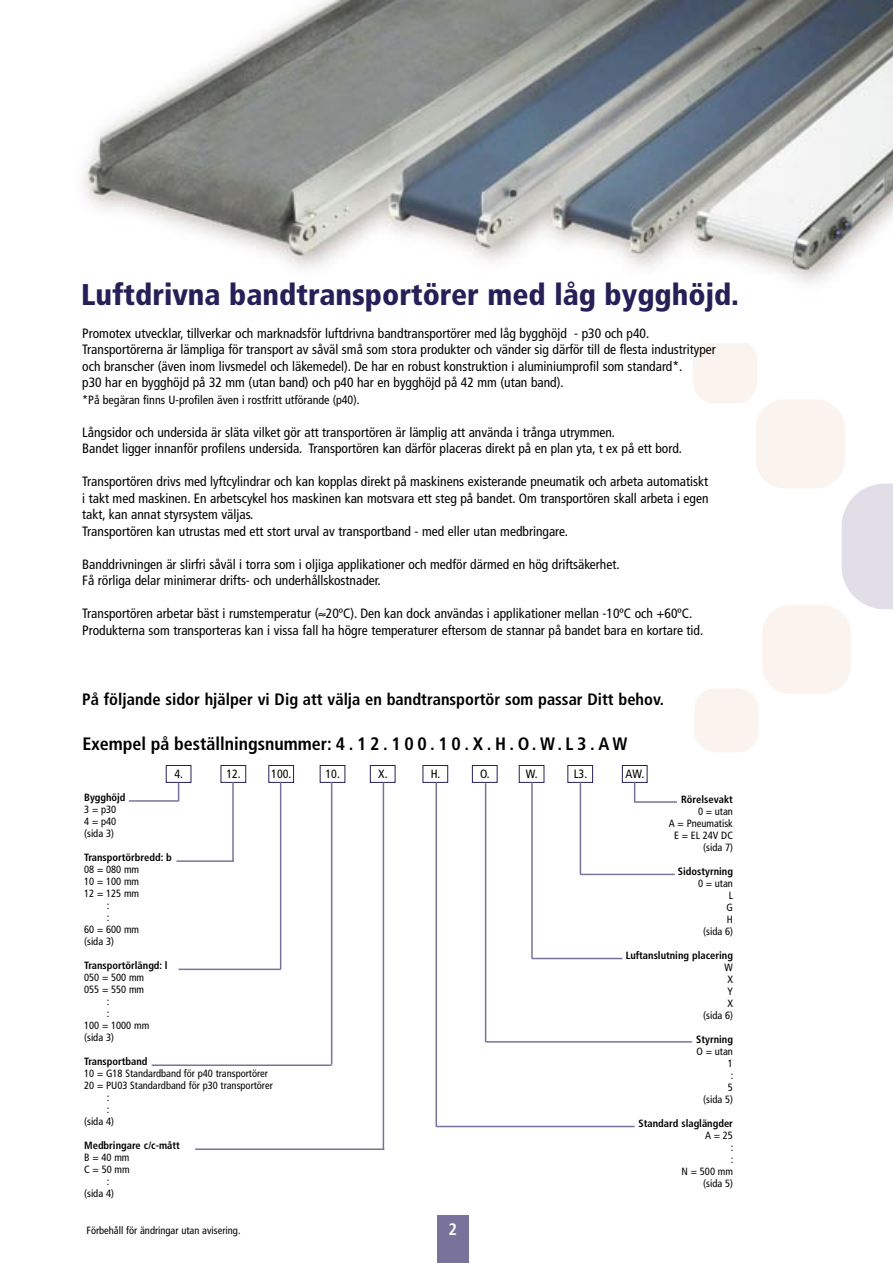
<style>
.page{position:relative;width:893px;height:1263px;background:#fff}
.page>*{position:absolute;margin:0;border:0;box-sizing:border-box;transform-origin:0 0}
.t1{font:900 condensed 30px "Frutiger";color:#252057}
.t2{font:700 condensed 18px "Frutiger";color:#000}
.t3{font:700 condensed 16.5px "Frutiger";color:#000}
.t4{font:700 condensed 16.5px "Frutiger";color:#fff}
.t5{font:condensed 13.5px/16.5px "Frutiger";color:#000}
.t6{font:condensed 12px "Frutiger";color:#000}
.t7{font:condensed 10.5px "Frutiger";color:#000}
.t8{font:700 condensed 10.5px "Frutiger";color:#000}
</style>
<div class="page">
<svg style="left:842px;top:484px;width:51px;height:125px"></svg>
<div style="left:756px;top:399px;width:89px;height:89px;background:#fbf3ee;border-radius:29px"></div>
<div style="left:762px;top:605px;width:89px;height:89px;background:#fbf3ee;border-radius:29px"></div>
<div style="left:693px;top:339px;width:64px;height:64px;background:#fbf3ee;border-radius:21px"></div>
<div style="left:694px;top:688px;width:64px;height:64px;background:#fbf3ee;border-radius:21px"></div>
<div style="left:437px;top:1215px;width:32px;height:48px;background:#79739c"></div>
<img style="left:82px;top:0;width:811px;height:343px">
<div style="left:166px;top:765px;width:25px;height:18px;border:1px solid #252057"></div>
<div style="left:221px;top:765px;width:25px;height:18px;border:1px solid #252057"></div>
<div style="left:268px;top:765px;width:26px;height:18px;border:1px solid #252057"></div>
<div style="left:320px;top:765px;width:25px;height:18px;border:1px solid #252057"></div>
<div style="left:370px;top:765px;width:25px;height:18px;border:1px solid #252057"></div>
<div style="left:423px;top:765px;width:25px;height:18px;border:1px solid #252057"></div>
<div style="left:472px;top:765px;width:25px;height:18px;border:1px solid #252057"></div>
<div style="left:519px;top:765px;width:25px;height:18px;border:1px solid #252057"></div>
<div style="left:567px;top:765px;width:26px;height:18px;border:1px solid #252057"></div>
<div style="left:622px;top:765px;width:25px;height:18px;border:1px solid #252057"></div>
<hr style="left:129px;top:800px;width:50px;height:2px;background:#79739c">
<hr style="left:176px;top:860px;width:57px;height:2px;background:#79739c">
<hr style="left:179px;top:968px;width:102px;height:2px;background:#79739c">
<hr style="left:152px;top:1064px;width:180px;height:2px;background:#79739c">
<hr style="left:195px;top:1148px;width:189px;height:2px;background:#79739c">
<hr style="left:635px;top:801px;width:42px;height:2px;background:#79739c">
<hr style="left:580px;top:874px;width:95px;height:1px;background:#7c759d">
<hr style="left:532px;top:958px;width:90px;height:1px;background:#79739c">
<hr style="left:486px;top:1041px;width:206px;height:1px;background:#79739c">
<hr style="left:436px;top:1126px;width:199px;height:1px;background:#79739c">
<svg style="left:178px;top:783px;width:1px;height:17px"></svg>
<hr style="left:232px;top:782px;width:2px;height:80px;background:#77719b">
<hr style="left:280px;top:782px;width:1px;height:187px;background:#77719b">
<hr style="left:331px;top:782px;width:1px;height:282px;background:#77719b">
<svg style="left:634px;top:782px;width:1px;height:20px"></svg>
<hr style="left:580px;top:782px;width:1px;height:93px;background:#77719b">
<hr style="left:531px;top:782px;width:2px;height:176px;background:#77719b">
<hr style="left:485px;top:783px;width:1px;height:259px;background:#77719b">
<hr style="left:435px;top:782px;width:2px;height:345px;background:#77719b">
<hr style="left:383px;top:782px;width:1px;height:367px;background:#77719b">
<p class="t1" style="left:81px;top:276px;width:659px">Luftdrivna bandtransportörer med låg bygghöjd.</p>
<p class="t5" style="left:82px;top:325px;width:568px">Promotex utvecklar, tillverkar och marknadsför luftdrivna bandtransportörer med låg bygghöjd - p30 och p40.</p>
<p class="t5" style="left:82px;top:341px;width:635px">Transportörerna är lämpliga för transport av såväl små som stora produkter och vänder sig därför till de flesta industrityper och branscher (även inom livsmedel och läkemedel). De har en robust konstruktion i aluminiumprofil som standard*.</p>
<p class="t5" style="left:82px;top:374px;width:483px">p30 har en bygghöjd på 32 mm (utan band) och p40 har en bygghöjd på 42 mm (utan band).</p>
<p class="t6" style="left:82px;top:393px;width:279px">*På begäran finns U-profilen även i rostfritt utförande (p40).</p>
<p class="t5" style="left:82px;top:424px;width:534px">Långsidor och undersida är släta vilket gör att transportören är lämplig att använda i trånga utrymmen.</p>
<p class="t5" style="left:82px;top:440px;width:601px">Bandet ligger innanför profilens undersida. Transportören kan därför placeras direkt på en plan yta, t ex på ett bord.</p>
<p class="t5" style="left:82px;top:473px;width:628px;text-align:justify">Transportören drivs med lyftcylindrar och kan kopplas direkt på maskinens existerande pneumatik och arbeta automatiskt i takt med maskinen. En arbetscykel hos maskinen kan motsvara ett steg på bandet. Om transportören skall arbeta i egen takt, kan annat styrsystem väljas.</p>
<p class="t5" style="left:82px;top:523px;width:487px">Transportören kan utrustas med ett stort urval av transportband - med eller utan medbringare.</p>
<p class="t5" style="left:82px;top:556px;width:539px">Banddrivningen är slirfri såväl i torra som i oljiga applikationer och medför därmed en hög driftsäkerhet.</p>
<p class="t5" style="left:82px;top:572px;width:300px">Få rörliga delar minimerar drifts- och underhållskostnader.</p>
<p class="t5" style="left:82px;top:605px;width:611px">Transportören arbetar bäst i rumstemperatur (≈20ºC). Den kan dock användas i applikationer mellan -10ºC och +60ºC.</p>
<p class="t5" style="left:82px;top:622px;width:622px">Produkterna som transporteras kan i vissa fall ha högre temperaturer eftersom de stannar på bandet bara en kortare tid.</p>
<p class="t3" style="left:82px;top:690px;width:583px">På följande sidor hjälper vi Dig att välja en bandtransportör som passar Ditt behov.</p>
<p class="t2" style="left:82px;top:733px;width:547px">Exempel på beställningsnummer: 4 . 1 2 . 1 0 0 . 1 0 . X . H . O. W. L 3 . A W</p>
<p class="t6" style="left:174px;top:767px;width:10px">4.</p>
<p class="t6" style="left:226px;top:767px;width:16px">12.</p>
<p class="t6" style="left:271px;top:767px;width:22px">100.</p>
<p class="t6" style="left:326px;top:767px;width:16px">10.</p>
<p class="t6" style="left:378px;top:767px;width:11px">X.</p>
<p class="t6" style="left:431px;top:767px;width:11px">H.</p>
<p class="t6" style="left:480px;top:767px;width:11px">O.</p>
<p class="t6" style="left:526px;top:767px;width:13px">W.</p>
<p class="t6" style="left:574px;top:767px;width:15px">L3.</p>
<p class="t6" style="left:625px;top:767px;width:20px">AW.</p>
<p class="t8" style="left:84px;top:791px;width:43px">Bygghöjd</p>
<p class="t7" style="left:84px;top:803px;width:34px">3 = p30</p>
<p class="t7" style="left:84px;top:815px;width:34px">4 = p40</p>
<p class="t7" style="left:84px;top:827px;width:31px">(sida 3)</p>
<p class="t8" style="left:84px;top:851px;width:89px">Transportörbredd: b</p>
<p class="t7" style="left:84px;top:863px;width:56px">08 = 080 mm</p>
<p class="t7" style="left:84px;top:875px;width:56px">10 = 100 mm</p>
<p class="t7" style="left:84px;top:887px;width:56px">12 = 125 mm</p>
<p class="t7" style="left:107px;top:899px;width:4px">:</p>
<p class="t7" style="left:107px;top:911px;width:4px">:</p>
<p class="t7" style="left:84px;top:923px;width:56px">60 = 600 mm</p>
<p class="t7" style="left:84px;top:935px;width:31px">(sida 3)</p>
<p class="t8" style="left:84px;top:959px;width:85px">Transportörlängd: l</p>
<p class="t7" style="left:84px;top:971px;width:62px">050 = 500 mm</p>
<p class="t7" style="left:84px;top:983px;width:62px">055 = 550 mm</p>
<p class="t7" style="left:107px;top:995px;width:4px">:</p>
<p class="t7" style="left:107px;top:1007px;width:4px">:</p>
<p class="t7" style="left:84px;top:1019px;width:67px">100 = 1000 mm</p>
<p class="t7" style="left:84px;top:1031px;width:31px">(sida 3)</p>
<p class="t8" style="left:84px;top:1055px;width:65px">Transportband</p>
<p class="t7" style="left:84px;top:1067px;width:185px">10 = G18 Standardband för p40 transportörer</p>
<p class="t7" style="left:84px;top:1079px;width:190px">20 = PU03 Standardband för p30 transportörer</p>
<p class="t7" style="left:107px;top:1091px;width:4px">:</p>
<p class="t7" style="left:107px;top:1103px;width:4px">:</p>
<p class="t7" style="left:84px;top:1115px;width:31px">(sida 4)</p>
<p class="t8" style="left:84px;top:1139px;width:97px">Medbringare c/c-mått</p>
<p class="t7" style="left:84px;top:1151px;width:47px">B = 40 mm</p>
<p class="t7" style="left:84px;top:1163px;width:47px">C = 50 mm</p>
<p class="t7" style="left:107px;top:1175px;width:4px">:</p>
<p class="t7" style="left:84px;top:1187px;width:31px">(sida 4)</p>
<p class="t7" style="left:87px;top:1224px;width:155px">Förbehåll för ändringar utan avisering.</p>
<p class="t4" style="left:449px;top:1219px;width:10px">2</p>
<p class="t8" style="left:681px;top:793px;width:53px">Rörelsevakt</p>
<p class="t7" style="left:698px;top:805px;width:36px">0 = utan</p>
<p class="t7" style="left:669px;top:817px;width:66px">A = Pneumatisk</p>
<p class="t7" style="left:674px;top:829px;width:60px">E = EL 24V DC</p>
<p class="t7" style="left:703px;top:841px;width:31px">(sida 7)</p>
<p class="t8" style="left:678px;top:865px;width:57px">Sidostyrning</p>
<p class="t7" style="left:698px;top:877px;width:36px">0 = utan</p>
<p class="t7" style="left:729px;top:889px;width:6px">L</p>
<p class="t7" style="left:726px;top:901px;width:8px">G</p>
<p class="t7" style="left:727px;top:913px;width:8px">H</p>
<p class="t7" style="left:703px;top:925px;width:31px">(sida 6)</p>
<p class="t8" style="left:626px;top:949px;width:109px">Luftanslutning placering</p>
<p class="t7" style="left:725px;top:961px;width:10px">W</p>
<p class="t7" style="left:727px;top:973px;width:7px">X</p>
<p class="t7" style="left:727px;top:985px;width:7px">Y</p>
<p class="t7" style="left:727px;top:997px;width:7px">X</p>
<p class="t7" style="left:703px;top:1009px;width:31px">(sida 6)</p>
<p class="t8" style="left:696px;top:1033px;width:38px">Styrning</p>
<p class="t7" style="left:697px;top:1045px;width:38px">O = utan</p>
<p class="t7" style="left:728px;top:1057px;width:7px">1</p>
<p class="t7" style="left:731px;top:1069px;width:4px">:</p>
<p class="t7" style="left:728px;top:1081px;width:7px">5</p>
<p class="t7" style="left:703px;top:1093px;width:31px">(sida 5)</p>
<p class="t8" style="left:639px;top:1117px;width:96px">Standard slaglängder</p>
<p class="t7" style="left:705px;top:1129px;width:29px">A = 25</p>
<p class="t7" style="left:731px;top:1141px;width:4px">:</p>
<p class="t7" style="left:731px;top:1153px;width:4px">:</p>
<p class="t7" style="left:682px;top:1165px;width:53px">N = 500 mm</p>
<p class="t7" style="left:703px;top:1177px;width:31px">(sida 5)</p>
</div>
